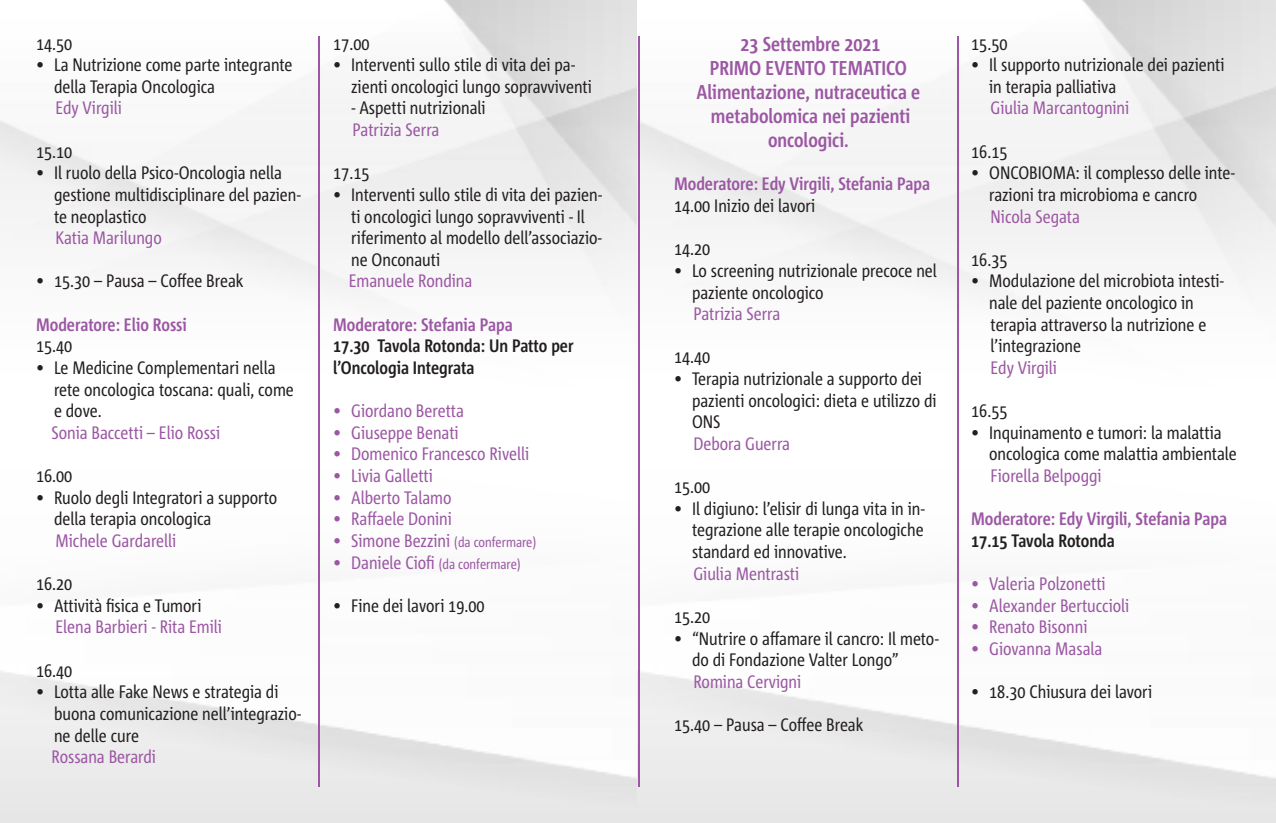
<style>
.page{position:relative;width:1276px;height:823px;background:#fff}
.page>*{position:absolute;margin:0;border:0;box-sizing:border-box;transform-origin:0 0}
.t1{font:700 20px "Corpid Cd OT";color:#9b57a3}
.t2{font:18px/21.6px "Corpid Cd OT";color:#231f20}
.t3{font:18px "Corpid Cd OT";color:#9b57a3}
.t4{font:700 18px "Corpid Cd OT";color:#9b57a3}
.t5{font:700 18px/21.6px "Corpid Cd OT";color:#231f20}
.t6{font:14px "Corpid Cd OT";color:#9b57a3}
.s1{font-size:14px}
.s2{font-size:18px}
</style>
<div class="page">
<img style="left:0;top:0;width:1276px;height:822px">
<div style="left:957px;top:36px;width:2px;height:750px;border:1px solid #9b57a3"></div>
<div style="left:318px;top:36px;width:2px;height:750px;border:1px solid #9b57a3"></div>
<div style="left:638px;top:36px;width:2px;height:750px;border:1px solid #9b57a3"></div>
<p class="t2" style="left:36px;top:32px;width:38px">14.50</p>
<p class="t2" style="left:54px;top:54px;width:240px;text-indent:-18px">• La Nutrizione come parte integrante della Terapia Oncologica</p>
<p class="t3" style="left:55px;top:97px;width:68px">Edy Virgili</p>
<p class="t2" style="left:36px;top:140px;width:38px">15.10</p>
<p class="t2" style="left:54px;top:162px;width:248px;text-indent:-18px">• Il ruolo della Psico-Oncologia nella gestione multidisciplinare del pazien&shy;te neoplastico</p>
<p class="t3" style="left:55px;top:227px;width:108px">Katia Marilungo</p>
<p class="t2" style="left:36px;top:270px;width:209px">• 15.30 – Pausa – Coffee Break</p>
<p class="t4" style="left:36px;top:313px;width:152px">Moderatore: Elio Rossi</p>
<p class="t2" style="left:36px;top:335px;width:38px">15.40</p>
<p class="t2" style="left:54px;top:356px;width:241px;text-indent:-18px">• Le Medicine Complementari nella rete oncologica toscana: quali, come e dove.</p>
<p class="t3" style="left:52px;top:421px;width:170px">Sonia Baccetti – Elio Rossi</p>
<p class="t2" style="left:36px;top:464px;width:38px">16.00</p>
<p class="t2" style="left:54px;top:486px;width:225px;text-indent:-18px">• Ruolo degli Integratori a supporto della terapia oncologica</p>
<p class="t3" style="left:55px;top:529px;width:122px">Michele Gardarelli</p>
<p class="t2" style="left:36px;top:572px;width:38px">16.20</p>
<p class="t2" style="left:36px;top:594px;width:167px">• Attività fisica e Tumori</p>
<p class="t3" style="left:55px;top:616px;width:168px">Elena Barbieri - Rita Emili</p>
<p class="t2" style="left:36px;top:659px;width:38px">16.40</p>
<p class="t2" style="left:54px;top:680px;width:249px;text-indent:-18px">• Lotta alle Fake News e strategia di buona comunicazione nell’integrazio&shy;ne delle cure</p>
<p class="t3" style="left:52px;top:745px;width:106px">Rossana Berardi</p>
<p class="t2" style="left:333px;top:32px;width:38px">17.00</p>
<p class="t2" style="left:351px;top:54px;width:242px;text-indent:-18px">• Interventi sullo stile di vita dei pa&shy;zienti oncologici lungo sopravviventi</p>
<p class="t2" style="left:351px;top:97px;width:136px">- Aspetti nutrizionali</p>
<p class="t3" style="left:353px;top:119px;width:88px">Patrizia Serra</p>
<p class="t2" style="left:333px;top:162px;width:38px">17.15</p>
<p class="t2" style="left:351px;top:183px;width:252px;text-indent:-18px">• Interventi sullo stile di vita dei pazien&shy;ti oncologici lungo sopravviventi - Il riferimento al modello dell’associazio&shy;ne Onconauti</p>
<p class="t3" style="left:349px;top:270px;width:125px">Emanuele Rondina</p>
<p class="t4" style="left:333px;top:313px;width:181px">Moderatore: Stefania Papa</p>
<p class="t5" style="left:333px;top:335px;width:242px">17.30 Tavola Rotonda: Un Patto per l’Oncologia Integrata</p>
<p class="t3" style="left:333px;top:400px;width:132px">• Giordano Beretta</p>
<p class="t3" style="left:333px;top:421px;width:127px">• Giuseppe Benati</p>
<p class="t3" style="left:333px;top:443px;width:197px">• Domenico Francesco Rivelli</p>
<p class="t3" style="left:333px;top:465px;width:101px">• Livia Galletti</p>
<p class="t3" style="left:333px;top:486px;width:120px">• Alberto Talamo</p>
<p class="t3" style="left:333px;top:508px;width:120px">• Raffaele Donini</p>
<p class="t3" style="left:333px;top:529px;width:205px">• Simone Bezzini <span class="s1">(da confermare)</span></p>
<p class="t6" style="left:333px;top:555px;width:189px"><span class="s2">• Daniele Ciofi</span> (da confermare)</p>
<p class="t2" style="left:333px;top:594px;width:153px">• Fine dei lavori 19.00</p>
<p class="t1" style="left:740px;top:32px;width:142px">23 Settembre 2021</p>
<p class="t1" style="left:710px;top:56px;width:199px">PRIMO EVENTO TEMATICO</p>
<p class="t1" style="left:696px;top:80px;width:225px">Alimentazione, nutraceutica e</p>
<p class="t1" style="left:711px;top:104px;width:201px">metabolomica nei pazienti</p>
<p class="t1" style="left:768px;top:128px;width:82px">oncologici.</p>
<p class="t4" style="left:674px;top:173px;width:258px">Moderatore: Edy Virgili, Stefania Papa</p>
<p class="t2" style="left:674px;top:195px;width:143px">14.00 Inizio dei lavori</p>
<p class="t2" style="left:674px;top:238px;width:38px">14.20</p>
<p class="t2" style="left:692px;top:259px;width:246px;text-indent:-18px">• Lo screening nutrizionale precoce nel paziente oncologico</p>
<p class="t3" style="left:693px;top:303px;width:88px">Patrizia Serra</p>
<p class="t2" style="left:674px;top:346px;width:38px">14.40</p>
<p class="t2" style="left:692px;top:367px;width:246px;text-indent:-18px">• Terapia nutrizionale a supporto dei pazienti oncologici: dieta e utilizzo di<br>ONS</p>
<p class="t3" style="left:693px;top:433px;width:98px">Debora Guerra</p>
<p class="t2" style="left:674px;top:475px;width:38px">15.00</p>
<p class="t2" style="left:692px;top:497px;width:234px;text-align:justify;text-indent:-18px">• Il digiuno: l’elisir di lunga vita in in&shy;tegrazione alle terapie oncologiche standard ed innovative.</p>
<p class="t3" style="left:693px;top:562px;width:107px">Giulia Mentrasti</p>
<p class="t2" style="left:674px;top:605px;width:38px">15.20</p>
<p class="t2" style="left:692px;top:627px;width:248px;text-indent:-18px">• “Nutrire o affamare il cancro: Il meto&shy;do di Fondazione Valter Longo”</p>
<p class="t3" style="left:693px;top:670px;width:109px">Romina Cervigni</p>
<p class="t2" style="left:674px;top:713px;width:191px">15.40 – Pausa – Coffee Break</p>
<p class="t2" style="left:971px;top:32px;width:38px">15.50</p>
<p class="t2" style="left:989px;top:54px;width:237px;text-indent:-18px">• Il supporto nutrizionale dei pazienti in terapia palliativa</p>
<p class="t3" style="left:990px;top:97px;width:140px">Giulia Marcantognini</p>
<p class="t2" style="left:971px;top:140px;width:38px">16.15</p>
<p class="t2" style="left:989px;top:162px;width:247px;text-indent:-18px">• ONCOBIOMA: il complesso delle inte&shy;razioni tra microbioma e cancro</p>
<p class="t3" style="left:990px;top:205px;width:91px">Nicola Segata</p>
<p class="t2" style="left:971px;top:248px;width:38px">16.35</p>
<p class="t2" style="left:989px;top:270px;width:236px;text-indent:-18px">• Modulazione del microbiota intesti&shy;nale del paziente oncologico in</p>
<p class="t2" style="left:990px;top:313px;width:217px">terapia attraverso la nutrizione e</p>
<p class="t2" style="left:990px;top:335px;width:92px">l’integrazione</p>
<p class="t3" style="left:990px;top:357px;width:68px">Edy Virgili</p>
<p class="t2" style="left:971px;top:399px;width:38px">16.55</p>
<p class="t2" style="left:989px;top:421px;width:249px;text-indent:-18px">• Inquinamento e tumori: la malattia oncologica come malattia ambientale</p>
<p class="t3" style="left:990px;top:465px;width:113px">Fiorella Belpoggi</p>
<p class="t4" style="left:971px;top:508px;width:258px">Moderatore: Edy Virgili, Stefania Papa</p>
<p class="t5" style="left:971px;top:529px;width:145px">17.15 Tavola Rotonda</p>
<p class="t3" style="left:971px;top:573px;width:136px">• Valeria Polzonetti</p>
<p class="t3" style="left:971px;top:594px;width:160px">• Alexander Bertuccioli</p>
<p class="t3" style="left:971px;top:616px;width:118px">• Renato Bisonni</p>
<p class="t3" style="left:971px;top:637px;width:133px">• Giovanna Masala</p>
<p class="t2" style="left:971px;top:680px;width:182px">• 18.30 Chiusura dei lavori</p>
</div>
